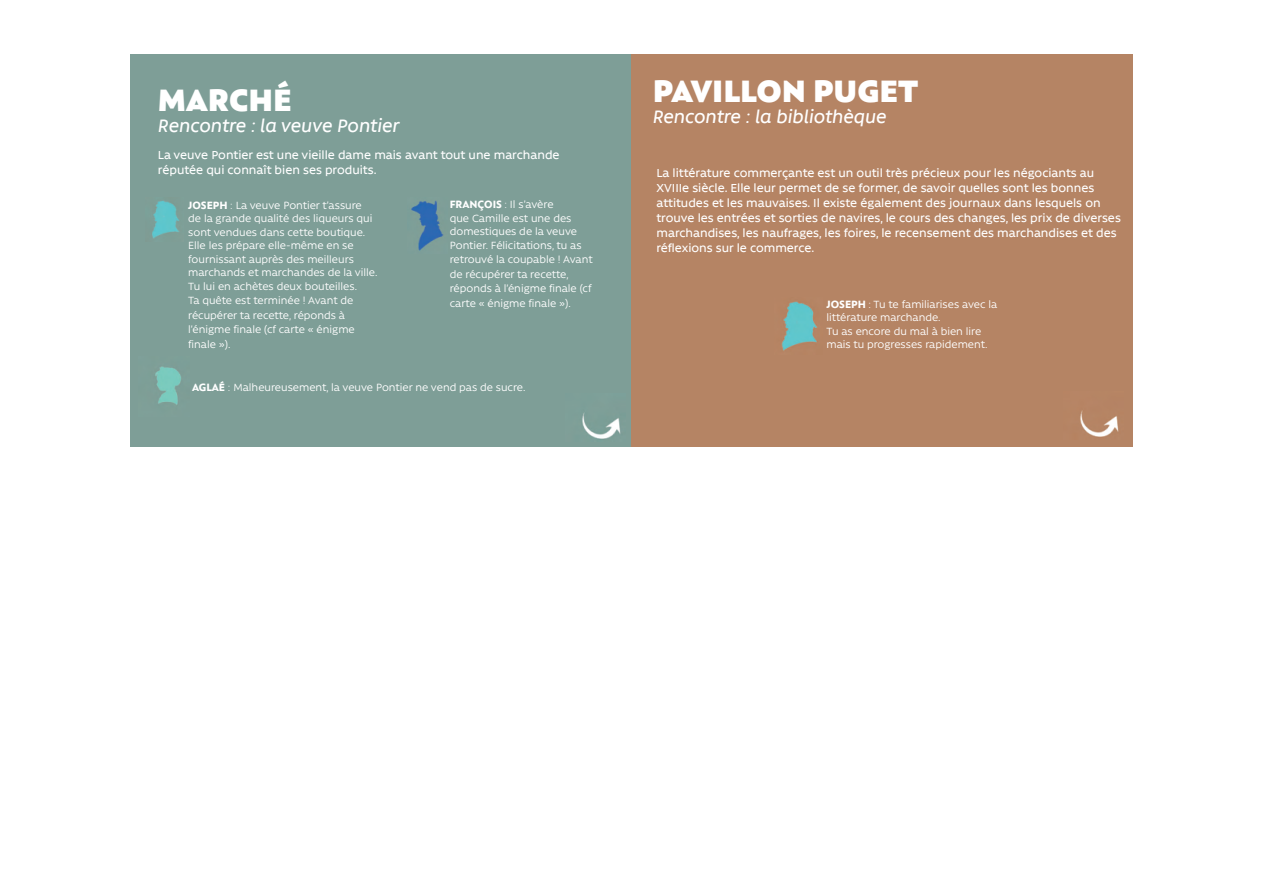
<style>
.page{position:relative;width:1263px;height:893px;background:#fff}
.page>*{position:absolute;margin:0;border:0;box-sizing:border-box;transform-origin:0 0}
.t1{font:900 36px "Rawson";color:#fff}
.t2{font:italic 500 21px "Rawson";color:#fff}
.t3{font:500 13.5px/15px "Rawson";color:#fff}
.t4{font:12px/13.8px "Rawson";color:#fff}
.s1{font-weight:800}
</style>
<div class="page">
<div style="left:130px;top:54px;width:501px;height:392px;background:#7e9e97"></div>
<img style="left:152px;top:201px;width:27px;height:37px">
<img style="left:411px;top:201px;width:32px;height:50px">
<div style="left:631px;top:54px;width:502px;height:392px;background:#b58464"></div>
<img style="left:781px;top:301px;width:36px;height:50px">
<img style="left:582px;top:413px;width:39px;height:27px">
<img style="left:1080px;top:410px;width:39px;height:27px">
<img style="left:155px;top:366px;width:26px;height:39px">
<h1 class="t1" style="left:158px;top:78px;width:136px">MARCHÉ</h1>
<h2 class="t2" style="left:158px;top:114px;width:243px">Rencontre : la veuve Pontier</h2>
<p class="t3" style="left:158px;top:147px;width:403px">La veuve Pontier est une vieille dame mais avant tout une marchande réputée qui connaît bien ses produits.</p>
<p class="t4" style="left:188px;top:198px;width:191px"><span class="s1">JOSEPH</span> : La veuve Pontier t’assure de la grande qualité des liqueurs qui sont vendues dans cette boutique.<br>Elle les prépare elle-même en se fournissant auprès des meilleurs marchands et marchandes de la ville.<br>Tu lui en achètes deux bouteilles.<br>Ta quête est terminée ! Avant de récupérer ta recette, réponds à l’énigme finale (cf carte « énigme finale »).</p>
<p class="t4" style="left:450px;top:198px;width:144px"><span class="s1">FRANÇOIS</span> : Il s’avère<br>que Camille est une des domestiques de la veuve<br>Pontier. Félicitations, tu as retrouvé la coupable ! Avant de récupérer ta recette, réponds à l’énigme finale (cf carte « énigme finale »).</p>
<p class="t4" style="left:192px;top:380px;width:335px"><span class="s1">AGLAÉ</span> : Malheureusement, la veuve Pontier ne vend pas de sucre.</p>
<h1 class="t1" style="left:653px;top:69px;width:267px">PAVILLON PUGET</h1>
<h2 class="t2" style="left:653px;top:105px;width:235px">Rencontre : la bibliothèque</h2>
<p class="t3" style="left:656px;top:166px;width:466px">La littérature commerçante est un outil très précieux pour les négociants au XVIIIe siècle. Elle leur permet de se former, de savoir quelles sont les bonnes attitudes et les mauvaises. Il existe également des journaux dans lesquels on trouve les entrées et sorties de navires, le cours des changes, les prix de diverses marchandises, les naufrages, les foires, le recensement des marchandises et des réflexions sur le commerce.</p>
<p class="t4" style="left:826px;top:297px;width:172px"><span class="s1">JOSEPH</span> : Tu te familiarises avec la littérature marchande.<br>Tu as encore du mal à bien lire mais tu progresses rapidement.</p>
</div>
